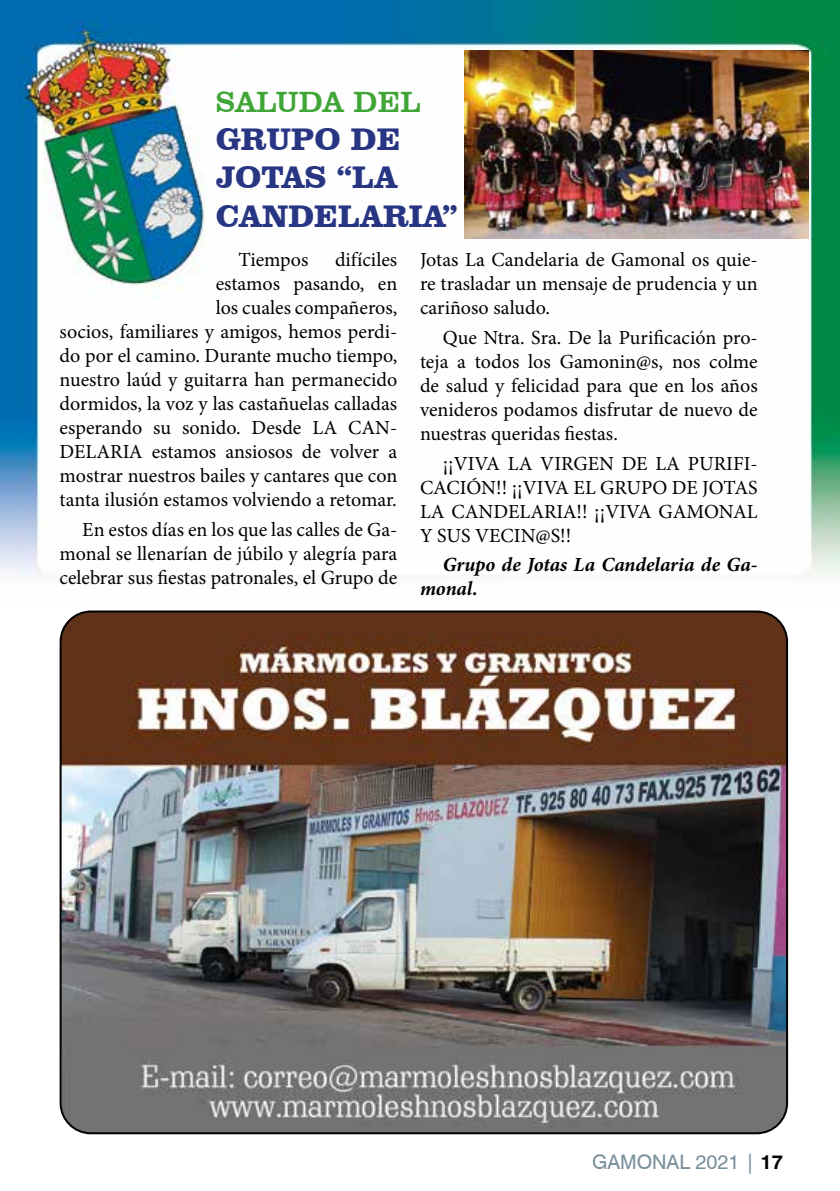
<style>
.page{position:relative;width:840px;height:1191px;background:#fff}
.page>*{position:absolute;margin:0;border:0;box-sizing:border-box;transform-origin:0 0}
.t1{font:700 32px/38.4px "Clarendon BT";color:#283583}
.t2{font:30px "Clarendon BT";color:#3fa535}
.t3{font:20px/24px "Minion Pro";color:#000;text-align:justify}
.t4{font:italic 700 20px/24px "Minion Pro";letter-spacing:-.005em;color:#000}
.t5{font:20px "Swiss 721 BT";color:#798f9a}
.s1{font-weight:700;color:#000}
</style>
<div class="page">
<img style="left:0;top:0;width:839px;height:575px">
<img style="left:464px;top:51px;width:344px;height:187px">
<img style="left:61px;top:613px;width:725px;height:520px">
<h2 class="t2" style="left:215px;top:83px;width:207px">SALUDA DEL</h2>
<h1 class="t1" style="left:215px;top:119px;width:243px">GRUPO DE<br>JOTAS “LA<br>CANDELARIA”</h1>
<p class="t3" style="left:238px;top:248px;width:72px">Tiempos</p>
<p class="t3" style="left:420px;top:248px;width:339px">Jotas La Candelaria de Gamonal os quie&shy;re trasladar un mensaje de prudencia y un cariñoso saludo.</p>
<p class="t3" style="left:420px;top:326px;width:339px;text-indent:23px">Que Ntra. Sra. De la Purificación pro&shy;teja a todos los Gamonin@s, nos colme de salud y felicidad para que en los años venideros podamos disfrutar de nuevo de nuestras queridas fiestas.</p>
<p class="t3" style="left:420px;top:451px;width:339px;text-indent:23px">¡¡VIVA LA VIRGEN DE LA PURIFI-CACIÓN!! ¡¡VIVA EL GRUPO DE JOTAS LA CANDELARIA!! ¡¡VIVA GAMONAL Y SUS VECIN@S!!</p>
<p class="t4" style="left:420px;top:552px;width:339px;text-indent:23px">Grupo de Jotas La Candelaria de Ga&shy;monal.</p>
<p class="t3" style="left:60px;top:248px;width:339px;text-align:right">difíciles<br>estamos pasando, en<br>los cuales compañeros,<br>socios, familiares y amigos, hemos perdi&shy;do por el camino. Durante mucho tiempo, nuestro laúd y guitarra han permanecido dormidos, la voz y las castañuelas calladas esperando su sonido. Desde LA CAN-DELARIA estamos ansiosos de volver a mostrar nuestros bailes y cantares que con tanta ilusión estamos volviendo a retomar.</p>
<p class="t3" style="left:60px;top:518px;width:339px;text-indent:23px">En estos días en los que las calles de Ga&shy;monal se llenarían de júbilo y alegría para celebrar sus fiestas patronales, el Grupo de</p>
<p class="t5" style="left:591px;top:1150px;width:192px">GAMONAL 2021 | <span class="s1">17</span></p>
</div>
